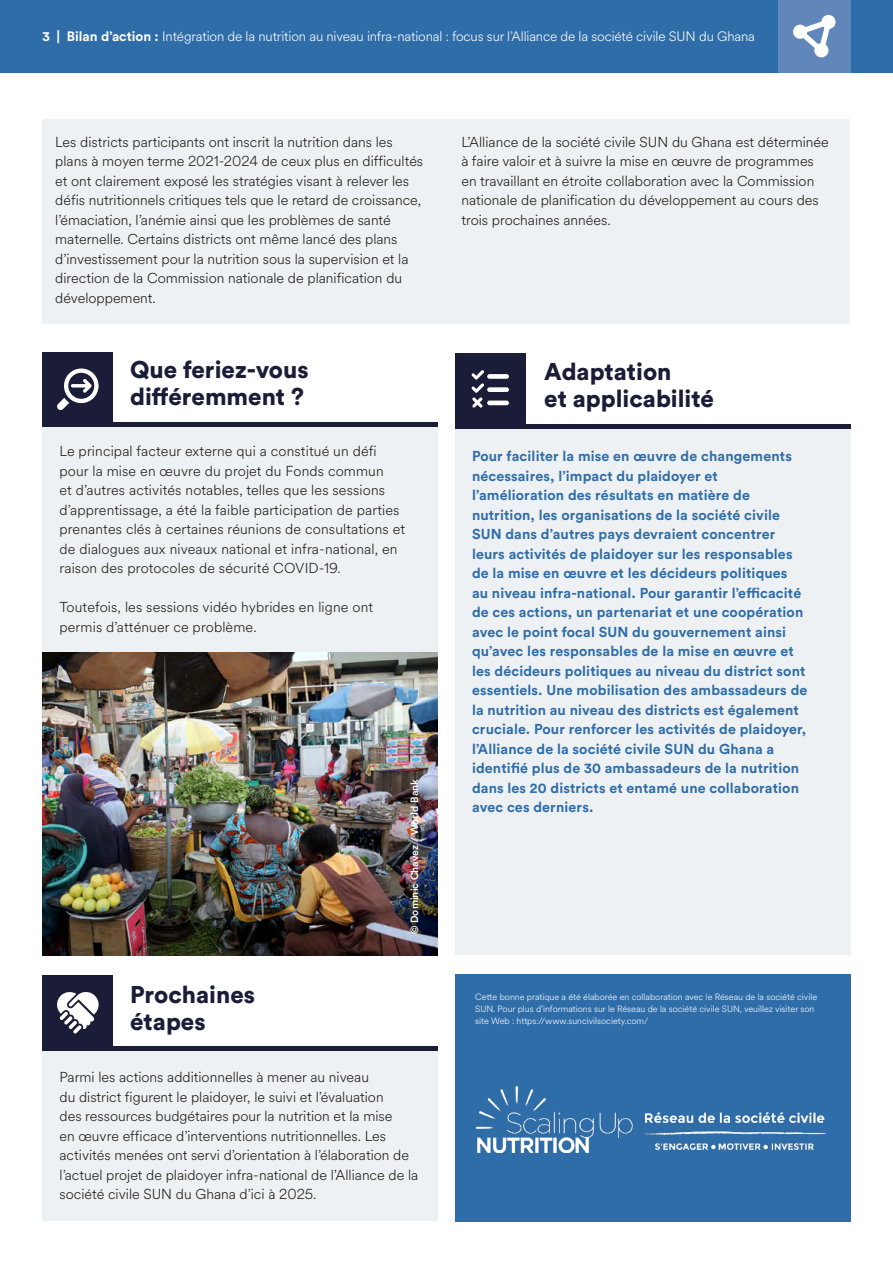
<style>
.page{position:relative;width:893px;height:1263px;background:#fff}
.page>*{position:absolute;margin:0;border:0;box-sizing:border-box;transform-origin:0 0}
.Head_1_V3{font:900 24px/27px "Circular Std";color:#1b1c38}
.Body{font:300 14.25px/19.5px "Circular Spotify Text";color:#1d1d1b}
.Body-2{font:700 14.25px/19.5px "Circular Std";letter-spacing:.01em;color:#2f6da9}
.t1{font:300 13.5px "Circular Spotify Text";letter-spacing:-.01em;color:#fff}
.Photo_credit{font:500 10.5px "Circular Std";color:#fff}
.Contact{font:300 9px/12px "Circular Spotify Text";color:#fff}
.s1{font-family:"Circular Std";font-weight:700}
</style>
<div class="page">
<div style="left:0;top:0;width:893px;height:72px;background:#2f6da9"></div>
<div style="left:778px;top:0;width:72px;height:72px;background:#6186ba"></div>
<svg style="left:793px;top:15px;width:43px;height:42px"></svg>
<div style="left:43px;top:424px;width:395px;height:229px;background:#eef1f3"></div>
<div style="left:43px;top:422px;width:395px;height:5px;background:#1b1c38"></div>
<div style="left:43px;top:352px;width:70px;height:70px;background:#1b1c38"></div>
<svg style="left:57px;top:368px;width:42px;height:42px"></svg>
<div style="left:455px;top:974px;width:395px;height:247px;background:#2f6da9"></div>
<div style="left:43px;top:1050px;width:395px;height:170px;background:#eef1f3"></div>
<hr style="left:43px;top:1046px;width:395px;height:4px;background:#1b1c38">
<div style="left:43px;top:975px;width:70px;height:71px;background:#1b1c38"></div>
<svg style="left:57px;top:992px;width:42px;height:41px"></svg>
<div style="left:455px;top:428px;width:395px;height:527px;background:#eef1f3"></div>
<div style="left:455px;top:354px;width:71px;height:70px;background:#1b1c38"></div>
<div style="left:487px;top:387px;width:22px;height:5px;background:#fff;border-radius:2px"></div>
<svg style="left:471px;top:370px;width:13px;height:38px"></svg>
<div style="left:487px;top:374px;width:22px;height:5px;background:#fff;border-radius:2px"></div>
<hr style="left:487px;top:401px;width:22px;height:4px;background:#fff;border-radius:2px">
<hr style="left:455px;top:424px;width:395px;height:4px;background:#1b1c38">
<img style="left:477px;top:1087px;width:349px;height:65px">
<img style="left:43px;top:653px;width:395px;height:302px">
<div style="left:43px;top:119px;width:807px;height:204px;background:#eef1f3"></div>
<p class="t1" style="left:43px;top:27px;width:714px"><span class="s1">3 | Bilan d’action :</span> Intégration de la nutrition au niveau infra-national : focus sur l’Alliance de la société civile SUN du Ghana</p>
<p class="Body" style="left:55px;top:132px;width:369px">Les districts participants ont inscrit la nutrition dans les plans à moyen terme 2021-2024 de ceux plus en difficultés et ont clairement exposé les stratégies visant à relever les défis nutritionnels critiques tels que le retard de croissance, l’émaciation, l’anémie ainsi que les problèmes de santé maternelle. Certains districts ont même lancé des plans d’investissement pour la nutrition sous la supervision et la direction de la Commission nationale de planification du développement.</p>
<p class="Body" style="left:461px;top:132px;width:369px">L’Alliance de la société civile SUN du Ghana est déterminée à faire valoir et à suivre la mise en œuvre de programmes en travaillant en étroite collaboration avec la Commission nationale de planification du développement au cours des trois prochaines années.</p>
<p class="Head_1_V3" style="left:130px;top:356px;width:180px">Que feriez-vous différemment ?</p>
<p class="Body" style="left:60px;top:442px;width:347px">Le principal facteur externe qui a constitué un défi pour la mise en œuvre du projet du Fonds commun<br>et d’autres activités notables, telles que les sessions d’apprentissage, a été la faible participation de parties prenantes clés à certaines réunions de consultations et de dialogues aux niveaux national et infra-national, en raison des protocoles de sécurité COVID-19.</p>
<p class="Body" style="left:60px;top:598px;width:315px">Toutefois, les sessions vidéo hybrides en ligne ont permis d’atténuer ce problème.</p>
<p class="Head_1_V3" style="left:130px;top:981px;width:126px">Prochaines étapes</p>
<p class="Photo_credit" style="left:408px;top:934px;width:157px;rotate:-90deg">© Dominic Chavez / World Bank</p>
<p class="Body" style="left:60px;top:1068px;width:360px">Parmi les actions additionnelles à mener au niveau<br>du district figurent le plaidoyer, le suivi et l’évaluation<br>des ressources budgétaires pour la nutrition et la mise<br>en œuvre efficace d’interventions nutritionnelles. Les activités menées ont servi d’orientation à l’élaboration de l’actuel projet de plaidoyer infra-national de l’Alliance de la société civile SUN du Ghana d’ici à 2025.</p>
<p class="Head_1_V3" style="left:544px;top:358px;width:171px">Adaptation<br>et applicabilité</p>
<p class="Body-2" style="left:472px;top:446px;width:337px">Pour faciliter la mise en œuvre de changements nécessaires, l’impact du plaidoyer et l’amélioration des résultats en matière de nutrition, les organisations de la société civile SUN dans d’autres pays devraient concentrer leurs activités de plaidoyer sur les responsables de la mise en œuvre et les décideurs politiques<br>au niveau infra-national. Pour garantir l’efficacité de ces actions, un partenariat et une coopération avec le point focal SUN du gouvernement ainsi qu’avec les responsables de la mise en œuvre et les décideurs politiques au niveau du district sont essentiels. Une mobilisation des ambassadeurs de la nutrition au niveau des districts est également cruciale. Pour renforcer les activités de plaidoyer, l’Alliance de la société civile SUN du Ghana a identifié plus de 30 ambassadeurs de la nutrition dans les 20 districts et entamé une collaboration avec ces derniers.</p>
<p class="Contact" style="left:475px;top:991px;width:343px">Cette bonne pratique a été élaborée en collaboration avec le Réseau de la société civile<br>SUN. Pour plus d’informations sur le Réseau de la société civile SUN, veuillez visiter son site Web : https://www.suncivilsociety.com/</p>
</div>
